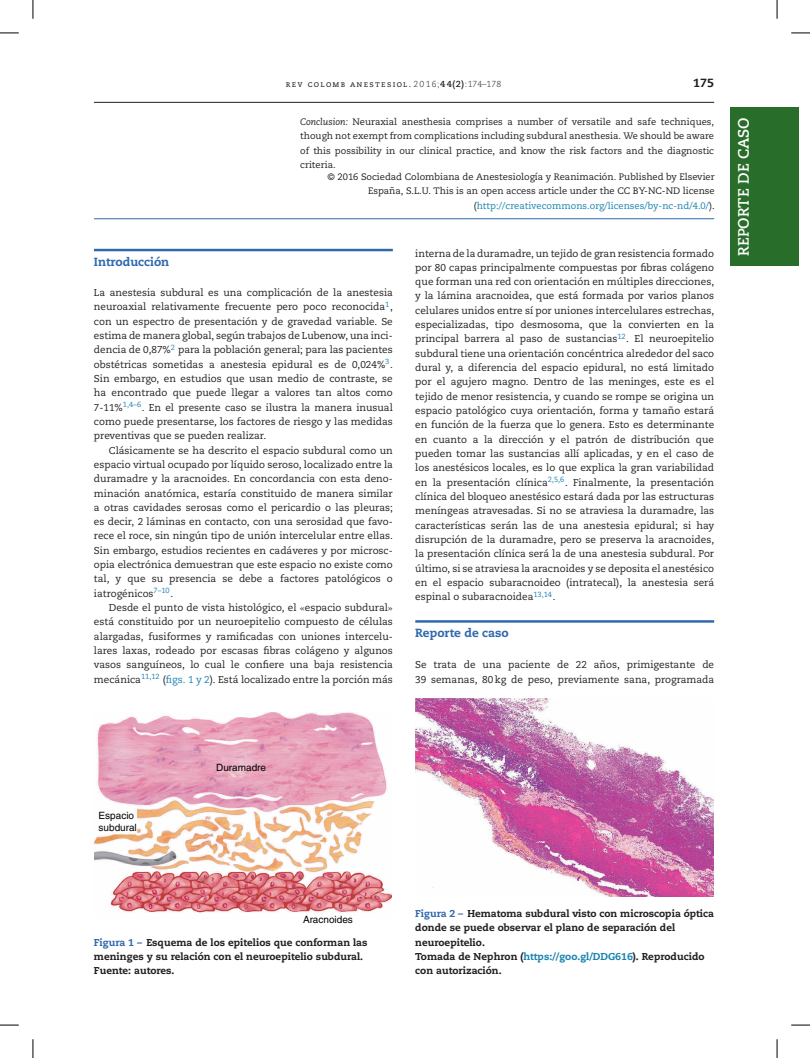
<style>
.page{position:relative;width:810px;height:1058px;background:#fff}
.page>*{position:absolute;margin:0;border:0;box-sizing:border-box;transform-origin:0 0}
.t1{font:700 15px "Caecilia LT Std";color:#fff}
.t2{font:800 11.88px "Caecilia";color:#306aad}
.t3{font:800 11.88px "Caecilia";color:#231f20}
.t4{font:10px/14.4px "Caecilia";color:#231f20}
.t5{font:800 10px/14.4px "Caecilia";color:#231f20}
.t6{font:10px/12px "Helvetica";color:#000}
.t7{font:9.38px/14.4px "Caecilia";color:#231f20;text-align:justify}
.t8{font:8.75px "Caecilia Roman SC";letter-spacing:.145em;color:#231f20}
.s1{font-family:"Caecilia";font-weight:300}
.s2{font-family:"Caecilia";font-weight:700}
.s3{font-style:italic}
.s4{color:#1a83af}
.s5{font-family:"Times"}
.s6{color:#306aad}
</style>
<div class="page">
<div style="left:730px;top:107px;width:69px;height:159px;background:#286d29"></div>
<hr style="left:94px;top:102px;width:620px;height:1px;background:#231f20">
<hr style="left:94px;top:219px;width:620px;height:1px;background:#306aad">
<hr style="left:94px;top:249px;width:299px;height:2px;background:#306aad">
<img style="left:95px;top:713px;width:297px;height:200px">
<hr style="left:415px;top:620px;width:299px;height:3px;background:#306aad">
<img style="left:416px;top:698px;width:297px;height:198px">
<svg style="left:0;top:32px;width:19px;height:2px"></svg>
<svg style="left:791px;top:32px;width:19px;height:2px"></svg>
<svg style="left:0;top:1024px;width:19px;height:2px"></svg>
<svg style="left:791px;top:1024px;width:19px;height:2px"></svg>
<svg style="left:32px;top:0;width:2px;height:19px"></svg>
<svg style="left:32px;top:1039px;width:2px;height:19px"></svg>
<svg style="left:776px;top:0;width:2px;height:19px"></svg>
<svg style="left:776px;top:1039px;width:2px;height:19px"></svg>
<p class="t8" style="left:286px;top:79px;width:217px">rev colomb anestesiol. <span class="s1">2016;</span><span class="s2">44(2)</span><span class="s1">:174–178</span></p>
<p class="t3" style="left:693px;top:76px;width:23px">175</p>
<p class="t7" style="left:300px;top:115px;width:415px"><span class="s3">Conclusion:</span> Neuraxial anesthesia comprises a number of versatile and safe techniques, though not exempt from complications including subdural anesthesia. We should be aware of this possibility in our clinical practice, and know the risk factors and the diagnostic criteria.</p>
<p class="t7" style="left:328px;top:170px;width:389px;text-align:right">© 2016 Sociedad Colombiana de Anestesiología y Reanimación. Published by Elsevier<br>España, S.L.U. This is an open access article under the CC BY-NC-ND license (<span class="s4">http://creativecommons.org/licenses/by-nc-nd/4.0/</span>).</p>
<p class="t2" style="left:94px;top:254px;width:77px">Introducción</p>
<p class="t4" style="left:94px;top:286px;width:300px">La anestesia subdural es una complicación de la anestesia</p>
<p class="t4" style="left:94px;top:300px;width:300px">neuroaxial relativamente frecuente pero poco reconocida<sup>1</sup>,</p>
<p class="t4" style="left:94px;top:314px;width:300px">con un espectro de presentación y de gravedad variable. Se</p>
<p class="t4" style="left:94px;top:329px;width:300px">estima de manera global, según trabajos de Lubenow, una inci-</p>
<p class="t4" style="left:94px;top:343px;width:300px">dencia de 0,87%<sup>2</sup> para la población general; para las pacientes</p>
<p class="t4" style="left:94px;top:357px;width:300px">obstétricas sometidas a anestesia epidural es de 0,024%<sup>3</sup>.</p>
<p class="t4" style="left:94px;top:371px;width:300px">Sin embargo, en estudios que usan medio de contraste, se</p>
<p class="t4" style="left:94px;top:386px;width:300px">ha encontrado que puede llegar a valores tan altos como</p>
<p class="t4" style="left:94px;top:400px;width:300px">7-11%<sup>1,4–6</sup>. En el presente caso se ilustra la manera inusual</p>
<p class="t4" style="left:94px;top:414px;width:300px">como puede presentarse, los factores de riesgo y las medidas</p>
<p class="t4" style="left:94px;top:429px;width:174px">preventivas que se pueden realizar.</p>
<p class="t4" style="left:109px;top:443px;width:285px">Clásicamente se ha descrito el espacio subdural como un</p>
<p class="t4" style="left:94px;top:457px;width:300px">espacio virtual ocupado por líquido seroso, localizado entre la</p>
<p class="t4" style="left:94px;top:472px;width:300px">duramadre y la aracnoides. En concordancia con esta deno-</p>
<p class="t4" style="left:94px;top:486px;width:300px">minación anatómica, estaría constituido de manera similar</p>
<p class="t4" style="left:94px;top:500px;width:300px">a otras cavidades serosas como el pericardio o las pleuras;</p>
<p class="t4" style="left:94px;top:515px;width:300px">es decir, 2 láminas en contacto, con una serosidad que favo-</p>
<p class="t4" style="left:94px;top:529px;width:300px">rece el roce, sin ningún tipo de unión intercelular entre ellas.</p>
<p class="t4" style="left:94px;top:543px;width:300px">Sin embargo, estudios recientes en cadáveres y por microsc-</p>
<p class="t4" style="left:94px;top:558px;width:300px">opia electrónica demuestran que este espacio no existe como</p>
<p class="t4" style="left:94px;top:572px;width:300px">tal, y que su presencia se debe a factores patológicos o</p>
<p class="t4" style="left:94px;top:586px;width:81px">iatrogénicos<sup>7–10</sup>.</p>
<p class="t4" style="left:109px;top:601px;width:285px">Desde el punto de vista histológico, el <span class="s5">«</span>espacio subdural<span class="s5">»</span></p>
<p class="t4" style="left:94px;top:615px;width:300px">está constituido por un neuroepitelio compuesto de células</p>
<p class="t4" style="left:94px;top:629px;width:300px">alargadas, fusiformes y ramificadas con uniones intercelu-</p>
<p class="t4" style="left:94px;top:644px;width:300px">lares laxas, rodeado por escasas fibras colágeno y algunos</p>
<p class="t4" style="left:94px;top:658px;width:300px">vasos sanguíneos, lo cual le confiere una baja resistencia</p>
<p class="t4" style="left:94px;top:672px;width:300px">mecánica<sup>11,12</sup> (<span class="s4">figs. 1 y 2</span>). Está localizado entre la porción más</p>
<p class="t4" style="left:415px;top:246px;width:300px;text-align:justify">interna de la duramadre, un tejido de gran resistencia formado por 80 capas principalmente compuestas por fibras colágeno que forman una red con orientación en múltiples direcciones, y la lámina aracnoidea, que está formada por varios planos celulares unidos entre sí por uniones intercelulares estrechas, especializadas, tipo desmosoma, que la convierten en la principal barrera al paso de sustancias<sup>12</sup>. El neuroepitelio subdural tiene una orientación concéntrica alrededor del saco dural y, a diferencia del espacio epidural, no está limitado por el agujero magno. Dentro de las meninges, este es el tejido de menor resistencia, y cuando se rompe se origina un espacio patológico cuya orientación, forma y tamano estará</p>
<p class="t4" style="left:415px;top:403px;width:300px;text-indent:254px">˜<br>en función de la fuerza que lo genera. Esto es determinante en cuanto a la dirección y el patrón de distribución que pueden tomar las sustancias allí aplicadas, y en el caso de los anestésicos locales, es lo que explica la gran variabilidad en la presentación clínica<sup>2,5,6</sup>. Finalmente, la presentación clínica del bloqueo anestésico estará dada por las estructuras meníngeas atravesadas. Si no se atraviesa la duramadre, las características serán las de una anestesia epidural; si hay disrupción de la duramadre, pero se preserva la aracnoides, la presentación clínica será la de una anestesia subdural. Por último, si se atraviesa la aracnoides y se deposita el anestésico en el espacio subaracnoideo (intratecal), la anestesia será espinal o subaracnoidea<sup>13,14</sup>.</p>
<p class="t2" style="left:415px;top:625px;width:95px">Reporte de caso</p>
<p class="t4" style="left:415px;top:658px;width:300px">Se trata de una paciente de 22 anos, primigestante de</p>
<p class="t4" style="left:415px;top:658px;width:300px;text-indent:186px">˜<br>39 semanas, 80 kg de peso, previamente sana, programada</p>
<h1 class="t1" style="left:735px;top:256px;width:140px;rotate:-90deg">REPORTE DE CASO</h1>
<p class="t6" style="left:99px;top:809px;width:40px">Espacio subdural</p>
<p class="t6" style="left:216px;top:762px;width:51px">Duramadre</p>
<p class="t6" style="left:303px;top:913px;width:51px">Aracnoides</p>
<p class="t5" style="left:94px;top:935px;width:275px"><span class="s6">Figura 1 –</span> Esquema de los epitelios que conforman las meninges y su relación con el neuroepitelio subdural.<br>Fuente: autores.</p>
<p class="t5" style="left:415px;top:906px;width:300px"><span class="s6">Figura 2 –</span> Hematoma subdural visto con microscopia óptica donde se puede observar el plano de separación del neuroepitelio.<br>Tomada de Nephron (<span class="s4">https://goo.gl/DDG616</span>). Reproducido con autorización.</p>
</div>
